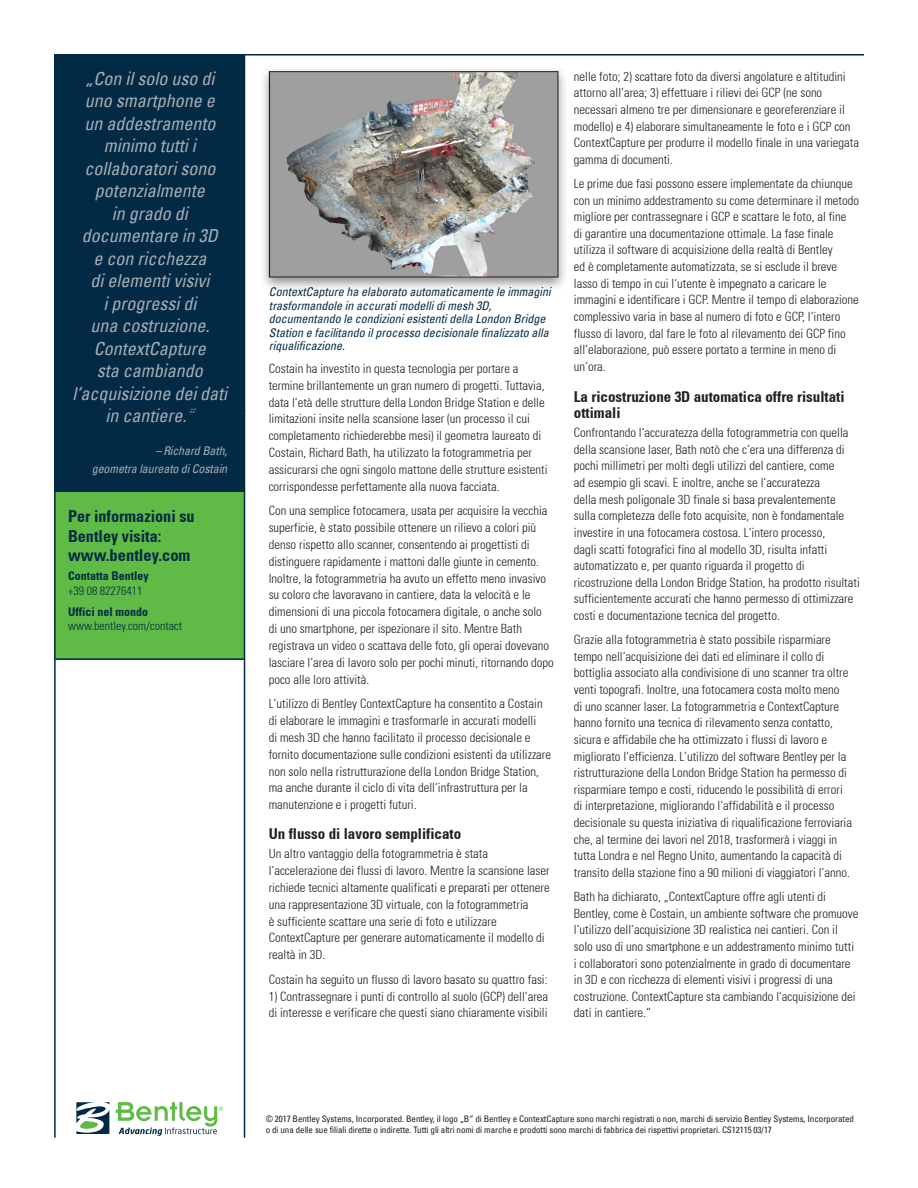
<style>
.page{position:relative;width:918px;height:1188px;background:#fff}
.page>*{position:absolute;margin:0;border:0;box-sizing:border-box;transform-origin:0 0}
.P__Blue_Sidebar_Cal{font:italic condensed 18px/22.5px "Univers";color:#a6afb6;text-align:center}
.S__Sidebar_Header_B{font:700 condensed 16.5px/19.8px "Univers 67";color:#032a44}
.S__Body_Sub-Heads{font:700 condensed 15px/16.6px "Univers 67";color:#231f20}
.S__Body_copy{font:300 condensed 12.75px/16.6px "Univers 47";color:#231f20}
.S__Image_captions{font:italic condensed 12px/13.5px "Univers";color:#032a44}
.S__Callout_attribut{font:italic condensed 12px/18px "Univers";letter-spacing:-.01em;color:#a6afb6;text-align:right}
.S__Sidebar_body_Blu{font:300 condensed 12px "Univers 47";color:#032a44}
.S__Sidebar_sub-head{font:700 condensed 12px "Univers 67";color:#032a44}
.S__Legal_text{font:condensed 9px/10.8px "Univers 57";letter-spacing:-.005em;color:#231f20}
</style>
<div class="page">
<svg style="left:76px;top:1102px;width:33px;height:32px"></svg>
<svg style="left:116px;top:1102px;width:107px;height:34px"></svg>
<div style="left:55px;top:348px;width:190px;height:312px;background:#60bb46"></div>
<hr style="left:56px;top:658px;width:189px;height:2px;background:#032a44">
<div style="left:55px;top:54px;width:190px;height:437px;background:#032a44"></div>
<hr style="left:244px;top:54px;width:1px;height:1084px;background:#032a44">
<hr style="left:54px;top:54px;width:2px;height:1084px;background:#032a44">
<hr style="left:56px;top:54px;width:808px;height:2px;background:#032a44">
<div style="left:259px;top:66px;width:309px;height:226px;background:#231f20;opacity:.5"></div>
<img style="left:269px;top:71px;width:290px;height:207px">
<p class="P__Blue_Sidebar_Cal" style="left:73px;top:67px;width:156px">„Con il solo uso di uno smartphone e<br>un addestramento minimo tutti i collaboratori sono potenzialmente<br>in grado di documentare in 3D<br>e con ricchezza<br>di elementi visivi<br>i progressi di<br>una costruzione.<br>ContextCapture<br>sta cambiando l‘acquisizione dei dati in cantiere.“</p>
<p class="S__Callout_attribut" style="left:92px;top:441px;width:137px">– Richard Bath,<br>geometra laureato di Costain</p>
<p class="S__Sidebar_Header_B" style="left:68px;top:506px;width:128px">Per informazioni su<br>Bentley visita: www.bentley.com</p>
<p class="S__Sidebar_sub-head" style="left:68px;top:569px;width:82px">Contatta Bentley</p>
<p class="S__Sidebar_body_Blu" style="left:68px;top:583px;width:76px">+39 08 82276411</p>
<p class="S__Sidebar_sub-head" style="left:68px;top:604px;width:82px">Uffici nel mondo</p>
<p class="S__Sidebar_body_Blu" style="left:68px;top:619px;width:116px">www.bentley.com/contact</p>
<p class="S__Image_captions" style="left:269px;top:285px;width:283px">ContextCapture ha elaborato automaticamente le immagini trasformandole in accurati modelli di mesh 3D, documentando le condizioni esistenti della London Bridge Station e facilitando il processo decisionale finalizzato alla riqualificazione.</p>
<p class="S__Body_copy" style="left:269px;top:360px;width:280px">Costain ha investito in questa tecnologia per portare a termine brillantemente un gran numero di progetti. Tuttavia, data l‘età delle strutture della London Bridge Station e delle limitazioni insite nella scansione laser (un processo il cui completamento richiederebbe mesi) il geometra laureato di Costain, Richard Bath, ha utilizzato la fotogrammetria per assicurarsi che ogni singolo mattone delle strutture esistenti corrispondesse perfettamente alla nuova facciata.</p>
<p class="S__Body_copy" style="left:269px;top:502px;width:287px">Con una semplice fotocamera, usata per acquisire la vecchia superficie, è stato possibile ottenere un rilievo a colori più denso rispetto allo scanner, consentendo ai progettisti di distinguere rapidamente i mattoni dalle giunte in cemento.<br>Inoltre, la fotogrammetria ha avuto un effetto meno invasivo su coloro che lavoravano in cantiere, data la velocità e le dimensioni di una piccola fotocamera digitale, o anche solo<br>di uno smartphone, per ispezionare il sito. Mentre Bath registrava un video o scattava delle foto, gli operai dovevano lasciare l’area di lavoro solo per pochi minuti, ritornando dopo poco alle loro attività.</p>
<p class="S__Body_copy" style="left:269px;top:695px;width:284px">L‘utilizzo di Bentley ContextCapture ha consentito a Costain di elaborare le immagini e trasformarle in accurati modelli<br>di mesh 3D che hanno facilitato il processo decisionale e fornito documentazione sulle condizioni esistenti da utilizzare non solo nella ristrutturazione della London Bridge Station, ma anche durante il ciclo di vita dell‘infrastruttura per la manutenzione e i progetti futuri.</p>
<p class="S__Body_Sub-Heads" style="left:269px;top:825px;width:194px">Un flusso di lavoro semplificato</p>
<p class="S__Body_copy" style="left:269px;top:845px;width:283px">Un altro vantaggio della fotogrammetria è stata l‘accelerazione dei flussi di lavoro. Mentre la scansione laser richiede tecnici altamente qualificati e preparati per ottenere una rappresentazione 3D virtuale, con la fotogrammetria<br>è sufficiente scattare una serie di foto e utilizzare ContextCapture per generare automaticamente il modello di realtà in 3D.</p>
<p class="S__Body_copy" style="left:269px;top:971px;width:280px">Costain ha seguito un flusso di lavoro basato su quattro fasi:</p>
<p class="S__Body_copy" style="left:269px;top:988px;width:281px">1) Contrassegnare i punti di controllo al suolo (GCP) dell‘area di interesse e verificare che questi siano chiaramente visibili</p>
<p class="S__Body_copy" style="left:574px;top:68px;width:287px">nelle foto; 2) scattare foto da diversi angolature e altitudini attorno all‘area; 3) effettuare i rilievi dei GCP (ne sono necessari almeno tre per dimensionare e georeferenziare il modello) e 4) elaborare simultaneamente le foto e i GCP con ContextCapture per produrre il modello finale in una variegata gamma di documenti.</p>
<p class="S__Body_copy" style="left:574px;top:175px;width:287px">Le prime due fasi possono essere implementate da chiunque con un minimo addestramento su come determinare il metodo migliore per contrassegnare i GCP e scattare le foto, al fine<br>di garantire una documentazione ottimale. La fase finale utilizza il software di acquisizione della realtà di Bentley<br>ed è completamente automatizzata, se si esclude il breve lasso di tempo in cui l‘utente è impegnato a caricare le immagini e identificare i GCP. Mentre il tempo di elaborazione complessivo varia in base al numero di foto e GCP, l‘intero flusso di lavoro, dal fare le foto al rilevamento dei GCP fino all‘elaborazione, può essere portato a termine in meno di un‘ora.</p>
<p class="S__Body_Sub-Heads" style="left:574px;top:388px;width:272px">La ricostruzione 3D automatica offre risultati ottimali</p>
<p class="S__Body_copy" style="left:574px;top:424px;width:287px">Confrontando l‘accuratezza della fotogrammetria con quella della scansione laser, Bath notò che c‘era una differenza di pochi millimetri per molti degli utilizzi del cantiere, come<br>ad esempio gli scavi. E inoltre, anche se l‘accuratezza<br>della mesh poligonale 3D finale si basa prevalentemente sulla completezza delle foto acquisite, non è fondamentale investire in una fotocamera costosa. L‘intero processo,<br>dagli scatti fotografici fino al modello 3D, risulta infatti automatizzato e, per quanto riguarda il progetto di ricostruzione della London Bridge Station, ha prodotto risultati sufficientemente accurati che hanno permesso di ottimizzare costi e documentazione tecnica del progetto.</p>
<p class="S__Body_copy" style="left:574px;top:631px;width:280px">Grazie alla fotogrammetria è stato possibile risparmiare tempo nell‘acquisizione dei dati ed eliminare il collo di bottiglia associato alla condivisione di uno scanner tra oltre venti topografi. Inoltre, una fotocamera costa molto meno<br>di uno scanner laser. La fotogrammetria e ContextCapture hanno fornito una tecnica di rilevamento senza contatto, sicura e affidabile che ha ottimizzato i flussi di lavoro e migliorato l‘efficienza. L‘utilizzo del software Bentley per la ristrutturazione della London Bridge Station ha permesso di risparmiare tempo e costi, riducendo le possibilità di errori di interpretazione, migliorando l‘affidabilità e il processo decisionale su questa iniziativa di riqualificazione ferroviaria che, al termine dei lavori nel 2018, trasformerà i viaggi in tutta Londra e nel Regno Unito, aumentando la capacità di transito della stazione fino a 90 milioni di viaggiatori l‘anno.</p>
<p class="S__Body_copy" style="left:574px;top:888px;width:286px">Bath ha dichiarato, „ContextCapture offre agli utenti di Bentley, come è Costain, un ambiente software che promuove l‘utilizzo dell‘acquisizione 3D realistica nei cantieri. Con il solo uso di uno smartphone e un addestramento minimo tutti i collaboratori sono potenzialmente in grado di documentare in 3D e con ricchezza di elementi visivi i progressi di una costruzione. ContextCapture sta cambiando l‘acquisizione dei dati in cantiere.“</p>
<p class="S__Legal_text" style="left:266px;top:1114px;width:590px">© 2017 Bentley Systems, Incorporated. Bentley, il logo „B“ di Bentley e ContextCapture sono marchi registrati o non, marchi di servizio Bentley Systems, Incorporated o di una delle sue filiali dirette o indirette. Tutti gli altri nomi di marche e prodotti sono marchi di fabbrica dei rispettivi proprietari. CS12115 03/17</p>
</div>
